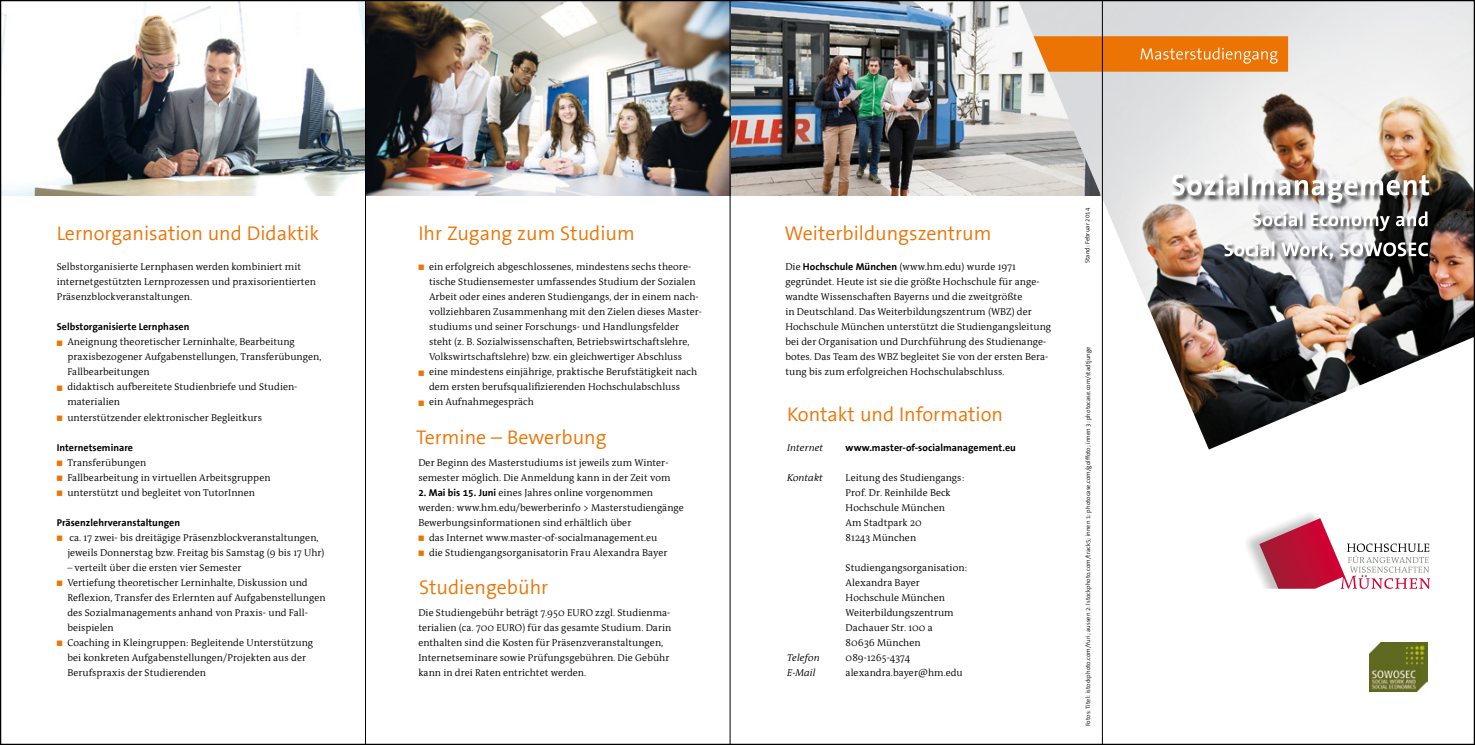
<style>
.page{position:relative;width:1475px;height:745px;background:#fff}
.page>*{position:absolute;margin:0;border:0;box-sizing:border-box;transform-origin:0 0}
.t1{font:20px "FHM The Sans";color:#ec7405}
.t2{font:10px/15px "FHM Antiqua";letter-spacing:.005em;color:#000}
.t3{font:700 10px "FHM Antiqua";letter-spacing:.005em;color:#000}
.t4{font:italic 10px/15px "FHM Antiqua";letter-spacing:.005em;color:#000}
.t5{font:6.25px "FHM The Sans";letter-spacing:.005em;color:#000}
.s1{color:#ec7405}
.s2{font-weight:700}
</style>
<div class="page">
<img style="left:730px;top:2px;width:287px;height:193px">
<img style="left:2px;top:2px;width:363px;height:193px">
<img style="left:1017px;top:2px;width:455px;height:447px">
<svg style="left:1247px;top:513px;width:182px;height:75px"></svg>
<svg style="left:1033px;top:36px;width:254px;height:36px;background:#ec7f1b"></svg>
<img style="left:366px;top:2px;width:363px;height:193px">
<div style="left:1171px;top:173px;width:264px;height:37px;background:#000;opacity:.75"></div>
<img style="left:1171px;top:173px;width:257px;height:30px">
<div style="left:1223px;top:211px;width:210px;height:54px;background:#000;opacity:.75"></div>
<svg style="left:1224px;top:241px;width:203px;height:18px"></svg>
<svg style="left:1252px;top:211px;width:175px;height:20px"></svg>
<img style="left:1369px;top:642px;width:57px;height:49px">
<hr style="left:365px;top:0;width:1px;height:744px;background:#000">
<hr style="left:729px;top:0;width:1px;height:744px;background:#000">
<hr style="left:1101px;top:0;width:1px;height:744px;background:#000">
<h1 class="t1" style="left:57px;top:223px;width:264px">Lernorganisation und Didaktik</h1>
<p class="t2" style="left:57px;top:260px;width:260px">Selbstorganisierte Lernphasen werden kombiniert mit internetgestützten Lernprozessen und praxisorientierten<br>Präsenzblockveranstaltungen.</p>
<p class="t3" style="left:57px;top:321px;width:134px">Selbstorganisierte Lernphasen</p>
<p class="t2" style="left:67px;top:335px;width:255px;text-indent:-11px"><span class="s1">■</span> Aneignung theoretischer Lerninhalte, Bearbeitung praxisbezogener Aufgabenstellungen, Transferübungen,<br>Fallbearbeitungen</p>
<p class="t2" style="left:67px;top:380px;width:231px;text-indent:-11px"><span class="s1">■</span> didaktisch aufbereitete Studienbriefe und Studien&shy;materialien</p>
<p class="t2" style="left:57px;top:410px;width:207px"><span class="s1">■</span> unterstützender elektronischer Begleitkurs</p>
<p class="t3" style="left:57px;top:441px;width:78px">Internetseminare</p>
<p class="t2" style="left:57px;top:455px;width:91px"><span class="s1">■</span> Transferübungen</p>
<p class="t2" style="left:57px;top:470px;width:215px"><span class="s1">■</span> Fallbearbeitung in virtuellen Arbeitsgruppen</p>
<p class="t2" style="left:57px;top:485px;width:200px"><span class="s1">■</span> unterstützt und begleitet von TutorInnen</p>
<p class="t3" style="left:57px;top:516px;width:125px">Präsenzlehrveranstaltungen</p>
<p class="t2" style="left:67px;top:530px;width:259px;text-indent:-11px"><span class="s1">■</span> ca. 17 zwei- bis dreitägige Präsenzblockveranstaltungen, jeweils Donnerstag bzw. Freitag bis Samstag (9 bis 17 Uhr)</p>
<p class="t2" style="left:67px;top:560px;width:175px">– verteilt über die ersten vier Semester</p>
<p class="t2" style="left:67px;top:575px;width:260px;text-indent:-11px"><span class="s1">■</span> Vertiefung theoretischer Lerninhalte, Diskussion und Reflexion, Transfer des Erlernten auf Aufgabenstellungen des Sozialmanagements anhand von Praxis- und Fall&shy;beispielen</p>
<p class="t2" style="left:67px;top:635px;width:247px;text-indent:-11px"><span class="s1">■</span> Coaching in Kleingruppen: Begleitende Unterstützung bei konkreten Aufgabenstellungen/Projekten aus der<br>Berufspraxis der Studierenden</p>
<h1 class="t1" style="left:418px;top:223px;width:218px">Ihr Zugang zum Studium</h1>
<p class="t2" style="left:429px;top:260px;width:274px;text-indent:-11px"><span class="s1">■</span> ein erfolgreich abgeschlossenes, mindestens sechs theore&shy;tische Studiensemester umfassendes Studium der Sozialen Arbeit oder eines anderen Studiengangs, der in einem nach&shy;vollziehbaren Zusammenhang mit den Zielen dieses Master&shy;studiums und seiner Forschungs- und Handlungsfelder steht (z. B. Sozialwissenschaften, Betriebswirtschaftslehre, Volkswirtschaftslehre) bzw. ein gleichwertiger Abschluss</p>
<p class="t2" style="left:429px;top:365px;width:270px;text-indent:-11px"><span class="s1">■</span> eine mindestens einjährige, praktische Berufstätigkeit nach dem ersten berufsqualifizierenden Hochschulabschluss</p>
<p class="t2" style="left:418px;top:395px;width:117px"><span class="s1">■</span> ein Aufnahmegespräch</p>
<h1 class="t1" style="left:416px;top:427px;width:192px">Termine – Bewerbung</h1>
<p class="t2" style="left:418px;top:455px;width:253px">Der Beginn des Masterstudiums ist jeweils zum Winter&shy;semester möglich. Die Anmeldung kann in der Zeit vom</p>
<p class="t2" style="left:418px;top:485px;width:267px"><span class="s2">2. Mai bis 15. Juni</span> eines Jahres online vorgenommen werden: www.hm.edu/bewerberinfo &gt; Masterstudiengänge<br>Bewerbungsinformationen sind erhältlich über</p>
<p class="t2" style="left:418px;top:530px;width:240px"><span class="s1">■</span> das Internet www.master-of-socialmanagement.eu</p>
<p class="t2" style="left:418px;top:545px;width:250px"><span class="s1">■</span> die Studiengangsorganisatorin Frau Alexandra Bayer</p>
<h1 class="t1" style="left:419px;top:577px;width:131px">Studiengebühr</h1>
<p class="t2" style="left:418px;top:605px;width:254px">Die Studiengebühr beträgt 7.950 EURO zzgl. Studienma&shy;terialien (ca. 700 EURO) für das gesamte Studium. Darin enthalten sind die Kosten für Präsenzveranstaltungen, Internetseminare sowie Prüfungsgebühren. Die Gebühr kann in drei Raten entrichtet werden.</p>
<h1 class="t1" style="left:784px;top:223px;width:208px">Weiterbildungszentrum</h1>
<p class="t2" style="left:785px;top:260px;width:267px">Die <span class="s2">Hochschule München</span> (www.hm.edu) wurde 1971 gegründet. Heute ist sie die größte Hochschule für ange&shy;wandte Wissenschaften Bayerns und die zweitgrößte<br>in Deutschland. Das Weiterbildungszentrum (WBZ) der Hochschule München unterstützt die Studiengangsleitung bei der Organisation und Durchführung des Studienange&shy;botes. Das Team des WBZ begleitet Sie von der ersten Bera&shy;tung bis zum erfolgreichen Hochschulabschluss.</p>
<h1 class="t1" style="left:787px;top:403px;width:217px">Kontakt und Information</h1>
<p class="t4" style="left:787px;top:440px;width:37px">Internet</p>
<p class="t4" style="left:787px;top:470px;width:37px">Kontakt</p>
<p class="t4" style="left:787px;top:650px;width:34px">Telefon<br>E-Mail</p>
<p class="t3" style="left:845px;top:441px;width:172px">www.master-of-socialmanagement.eu</p>
<p class="t2" style="left:845px;top:470px;width:120px">Leitung des Studiengangs:<br>Prof. Dr. Reinhilde Beck<br>Hochschule München<br>Am Stadtpark 20<br>81243 München</p>
<p class="t2" style="left:845px;top:560px;width:123px">Studiengangsorganisation:<br>Alexandra Bayer<br>Hochschule München<br>Weiterbildungszentrum<br>Dachauer Str. 100 a<br>80636 München<br>089-1265-4374 alexandra.bayer@hm.edu</p>
<p class="t5" style="left:1084px;top:263px;width:57px;rotate:-90deg">Stand: Februar 2014</p>
<p class="t5" style="left:1084px;top:725px;width:381px;rotate:-90deg">Fotos: Titel: istockphoto.com/Yuri; aussen 2: Istockphoto.com/track5; innen 1: photocase.com/golffoto; innen 3: photocase.com/stadtjunge</p>
</div>
